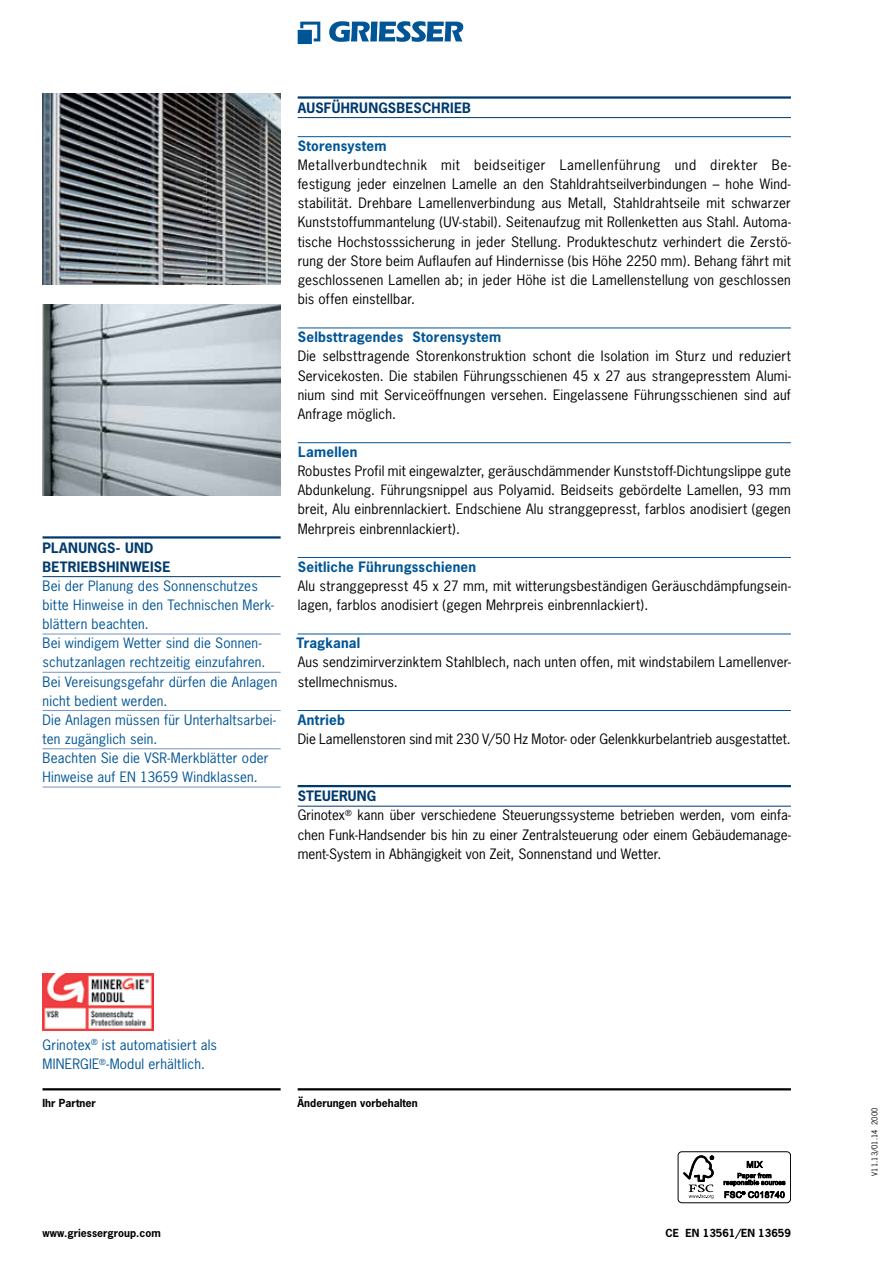
<style>
.page{position:relative;width:893px;height:1263px;background:#fff}
.page>*{position:absolute;margin:0;border:0;box-sizing:border-box;transform-origin:0 0}
.t1{font:13.5px/19.2px "News Gothic";letter-spacing:.01em;color:#000;text-align:justify}
.t2{font:13.5px/19.2px "News Gothic";letter-spacing:.015em;color:#005596}
.t3{font:700 13.5px "News Gothic";letter-spacing:.02em;color:#005596}
.t4{font:700 13.5px/19.2px "News Gothic";letter-spacing:.025em;color:#003a6d}
.t5{font:700 10.5px "News Gothic";color:#000}
.t6{font:7.5px "News Gothic";color:#000}
.s1{font-weight:700;color:#003a6d}
</style>
<div class="page">
<svg style="left:298px;top:22px;width:22px;height:22px"></svg>
<svg style="left:329px;top:21px;width:134px;height:21px"></svg>
<img style="left:43px;top:94px;width:238px;height:191px">
<img style="left:43px;top:304px;width:238px;height:191px">
<img style="left:43px;top:973px;width:110px;height:58px">
<div style="left:678px;top:1151px;width:113px;height:52px;border:1px solid #000;border-radius:4px"></div>
<svg style="left:683px;top:1155px;width:31px;height:44px"></svg>
<svg style="left:724px;top:1160px;width:61px;height:38px"></svg>
<hr style="left:43px;top:1088px;width:238px;height:2px;background:#000">
<hr style="left:298px;top:1088px;width:493px;height:2px;background:#000">
<hr style="left:298px;top:96px;width:493px;height:3px;background:#003a6d">
<hr style="left:298px;top:117px;width:493px;height:1px;background:#003a6d">
<hr style="left:298px;top:136px;width:493px;height:1px;background:#005596">
<hr style="left:298px;top:328px;width:493px;height:1px;background:#005596">
<hr style="left:298px;top:442px;width:493px;height:1px;background:#005596">
<hr style="left:298px;top:557px;width:493px;height:1px;background:#005596">
<hr style="left:298px;top:634px;width:493px;height:1px;background:#005596">
<hr style="left:298px;top:710px;width:493px;height:1px;background:#005596">
<hr style="left:298px;top:785px;width:493px;height:2px;background:#003a6d">
<hr style="left:298px;top:806px;width:493px;height:1px;background:#003a6d">
<hr style="left:43px;top:536px;width:238px;height:3px;background:#003a6d">
<hr style="left:43px;top:576px;width:238px;height:1px;background:#003a6d">
<hr style="left:43px;top:634px;width:238px;height:1px;background:#7493c1">
<hr style="left:43px;top:672px;width:238px;height:1px;background:#7493c1">
<hr style="left:43px;top:710px;width:238px;height:1px;background:#7493c1">
<hr style="left:43px;top:748px;width:238px;height:1px;background:#7493c1">
<hr style="left:43px;top:787px;width:238px;height:1px;background:#7493c1">
<p class="t4" style="left:43px;top:538px;width:111px">Planungs- und<br>Betrieb</p>
<p class="t4" style="left:98px;top:557px;width:73px">shinweise</p>
<p class="t2" style="left:43px;top:576px;width:236px">Bei der Planung des Sonnenschutzes bitte Hinweise in den Technischen Merk&shy;blättern beachten.<br>Bei windigem Wetter sind die Sonnen&shy;schutzanlagen rechtzeitig einzufahren.<br>Bei Vereisungsgefahr dürfen die Anlagen nicht bedient werden.<br>Die Anlagen müssen für Unterhaltsarbei&shy;ten zugänglich sein.<br>Beachten Sie die VSR-Merkblätter oder Hinweise auf EN 13659 Windklassen.</p>
<p class="t4" style="left:298px;top:98px;width:143px">Ausführungsbeschrieb</p>
<p class="t3" style="left:298px;top:137px;width:90px">Storensystem</p>
<p class="t1" style="left:298px;top:155px;width:495px">Metallverbundtechnik mit beidseitiger Lamellenführung und direkter Be&shy;festigung jeder einzelnen Lamelle an den Stahldrahtseilverbindungen – hohe Wind&shy;stabilität. Drehbare Lamellenverbindung aus Metall, Stahldrahtseile mit schwarzer Kunststoffummantelung (UV-stabil). Seitenaufzug mit Rollenketten aus Stahl. Automa&shy;tische Hochstosssicherung in jeder Stellung. Produkteschutz verhindert die Zerstö&shy;rung der Store beim Auflaufen auf Hindernisse (bis Höhe 2250 mm). Behang fährt mit geschlossenen Lamellen ab; in jeder Höhe ist die Lamellenstellung von geschlossen bis offen einstellbar.</p>
<p class="t3" style="left:298px;top:328px;width:205px">Selbsttragendes Storensystem</p>
<p class="t1" style="left:298px;top:347px;width:495px">Die selbsttragende Storenkonstruktion schont die Isolation im Sturz und reduziert Servicekosten. Die stabilen Führungsschienen 45 x 27 aus strangepresstem Alumi&shy;nium sind mit Serviceöffnungen versehen. Eingelassene Führungsschienen sind auf Anfrage möglich.</p>
<p class="t3" style="left:298px;top:443px;width:61px">Lamellen</p>
<p class="t1" style="left:298px;top:461px;width:495px">Robustes Profil mit eingewalzter, geräuschdämmender Kunststoff-Dichtungslippe gute Abdunkelung. Führungsnippel aus Polyamid. Beidseits gebördelte Lamellen, 93 mm breit, Alu einbrennlackiert. Endschiene Alu stranggepresst, farblos anodisiert (gegen Mehrpreis einbrennlackiert).</p>
<p class="t3" style="left:298px;top:558px;width:180px">Seitliche Führungsschienen</p>
<p class="t1" style="left:298px;top:576px;width:495px">Alu stranggepresst 45 x 27 mm, mit witterungsbeständigen Geräuschdämpfungsein&shy;lagen, farblos anodisiert (gegen Mehrpreis einbrennlackiert).</p>
<p class="t3" style="left:297px;top:634px;width:65px">Tragkanal</p>
<p class="t1" style="left:298px;top:653px;width:495px">Aus sendzimirverzinktem Stahlblech, nach unten offen, mit windstabilem Lamellenver&shy;stellmechnismus.</p>
<p class="t3" style="left:298px;top:711px;width:49px">Antrieb</p>
<p class="t1" style="left:298px;top:729px;width:495px">Die Lamellenstoren sind mit 230 V/50 Hz Motor- oder Gelenkkurbelantrieb ausgestattet.</p>
<p class="t1" style="left:298px;top:787px;width:495px;text-align:left"><span class="s1">steuerung<br></span>Grinotex<sup>®</sup> kann über verschiedene Steuerungssysteme betrieben werden, vom einfa&shy;chen Funk-Handsender bis hin zu einer Zentralsteuerung oder einem Gebäudemanage&shy;ment-System in Abhängigkeit von Zeit, Sonnenstand und Wetter.</p>
<p class="t2" style="left:43px;top:1035px;width:176px">Grinotex<sup>®</sup> ist automatisiert als<br>MINERGIE<sup>®</sup>-Modul erhältlich.</p>
<p class="t5" style="left:43px;top:1096px;width:55px">Ihr Partner</p>
<p class="t5" style="left:298px;top:1096px;width:122px">Änderungen vorbehalten</p>
<p class="t5" style="left:43px;top:1226px;width:120px">www.griessergroup.com</p>
<p class="t5" style="left:665px;top:1226px;width:127px">CE EN 13561/EN 13659</p>
<p class="t6" style="left:870px;top:1175px;width:69px;rotate:-90deg">V11.13/01.14 2000</p>
</div>
